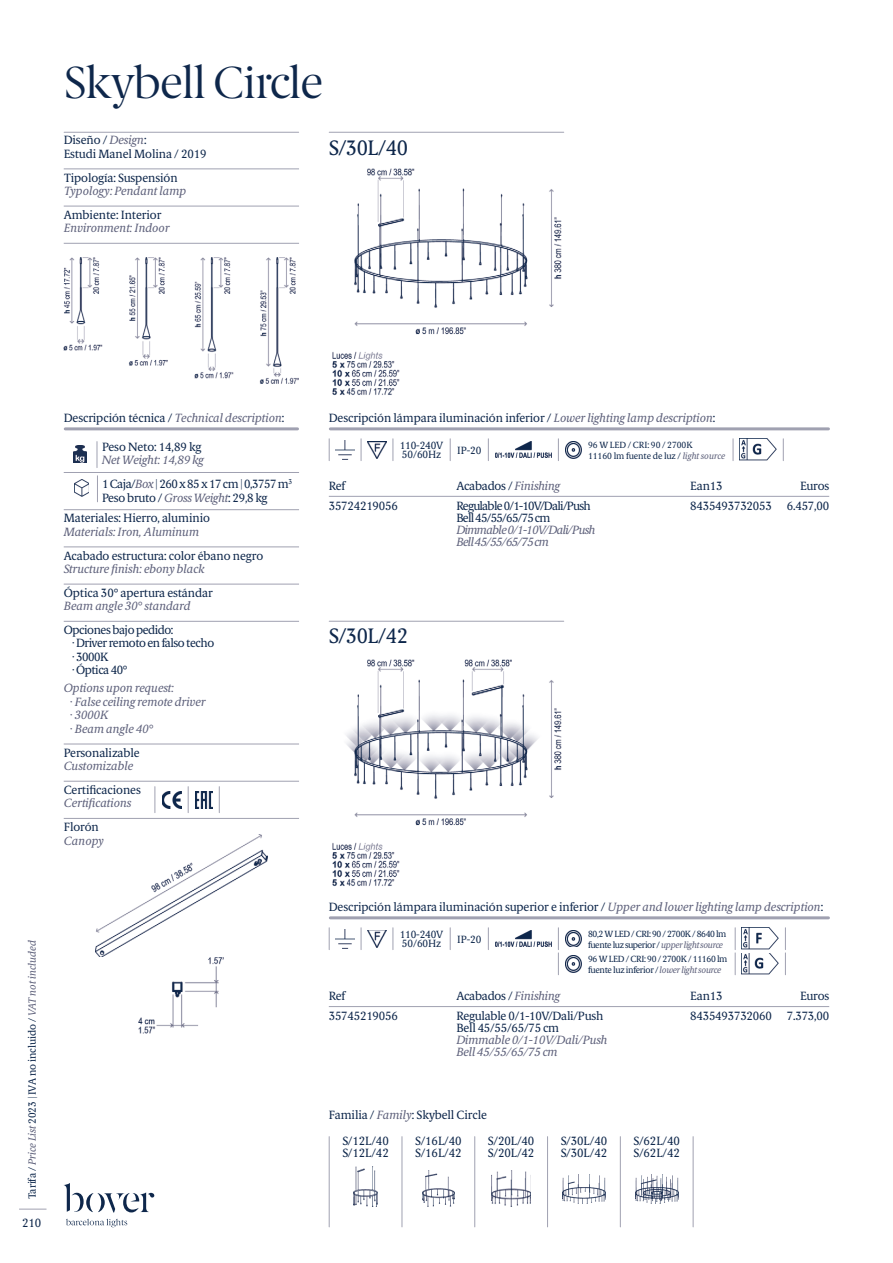
<style>
.page{position:relative;width:893px;height:1263px;background:#fff}
.page>*{position:absolute;margin:0;border:0;box-sizing:border-box;transform-origin:0 0}
.t1{font:45px "Berlingske Serif";letter-spacing:-.025em;color:#0e274b}
.t2{font:21px "Berlingske Serif Tx";letter-spacing:-.025em;color:#0e274b}
.t3{font:12px/11.7px "Berlingske Serif Tx";letter-spacing:-.01em;color:#0e274b}
.t4{font:italic 12px/13.5px "Berlingske Serif Tx";letter-spacing:-.01em;color:#5f627c}
.t5{font:12px/13.5px "Berlingske Serif Tx";letter-spacing:-.04em;color:#0e274b}
.t6{font:12px/23.7px "Berlingske Serif Tx";letter-spacing:-.045em;color:#0e274b}
.t7{font:12px "Berlingske Serif Tx";letter-spacing:-.06em;color:#0e274b}
.t8{font:italic 12px/12px "Berlingske Serif Tx";letter-spacing:-.06em;color:#5f627c}
.t9{font:10.5px/9px "Berlingske Serif Tx";letter-spacing:-.01em;color:#0e274b}
.t10{font:9px/10.8px "Berlingske Serif Tx";letter-spacing:-.035em;color:#0e274b}
.t11{font:9px/10.8px "Berlingske Serif Tx";letter-spacing:-.01em;color:#0e274b}
.s1{font-style:italic;color:#5f627c}
</style>
<div class="page">
<img style="left:139px;top:957px;width:85px;height:77px">
<img style="left:96px;top:835px;width:171px;height:122px">
<hr style="left:64px;top:169px;width:235px;height:1px;background:#a0a1b1">
<hr style="left:64px;top:206px;width:235px;height:1px;background:#a0a1b1">
<hr style="left:64px;top:243px;width:235px;height:1px;background:#a0a1b1">
<hr style="left:64px;top:132px;width:235px;height:1px;background:#a0a1b1">
<hr style="left:64px;top:472px;width:235px;height:1px;background:#a0a1b1">
<hr style="left:64px;top:509px;width:235px;height:1px;background:#a0a1b1">
<hr style="left:64px;top:547px;width:235px;height:1px;background:#a0a1b1">
<hr style="left:64px;top:584px;width:235px;height:1px;background:#a0a1b1">
<hr style="left:64px;top:621px;width:235px;height:1px;background:#a0a1b1">
<hr style="left:64px;top:744px;width:235px;height:1px;background:#a0a1b1">
<hr style="left:64px;top:781px;width:235px;height:1px;background:#a0a1b1">
<hr style="left:64px;top:818px;width:235px;height:1px;background:#a0a1b1">
<img style="left:74px;top:446px;width:13px;height:17px">
<svg style="left:97px;top:442px;width:1px;height:26px"></svg>
<img style="left:74px;top:480px;width:15px;height:17px">
<svg style="left:97px;top:476px;width:1px;height:26px"></svg>
<svg style="left:155px;top:787px;width:1px;height:26px"></svg>
<img style="left:162px;top:792px;width:19px;height:17px">
<svg style="left:188px;top:787px;width:1px;height:26px"></svg>
<img style="left:195px;top:792px;width:17px;height:17px">
<svg style="left:219px;top:787px;width:1px;height:26px"></svg>
<hr style="left:65px;top:427px;width:232px;height:3px;background:#a0a1b1">
<hr style="left:330px;top:427px;width:498px;height:3px;background:#a0a1b1">
<svg style="left:488px;top:439px;width:1px;height:22px"></svg>
<svg style="left:450px;top:439px;width:1px;height:22px"></svg>
<svg style="left:392px;top:439px;width:1px;height:22px"></svg>
<svg style="left:329px;top:439px;width:1px;height:22px"></svg>
<svg style="left:361px;top:439px;width:1px;height:22px"></svg>
<img style="left:368px;top:441px;width:18px;height:17px">
<img style="left:336px;top:440px;width:18px;height:19px">
<svg style="left:733px;top:439px;width:1px;height:22px"></svg>
<img style="left:565px;top:441px;width:17px;height:17px">
<img style="left:64px;top:257px;width:234px;height:127px">
<img style="left:332px;top:168px;width:230px;height:227px">
<svg style="left:558px;top:439px;width:1px;height:22px"></svg>
<img style="left:332px;top:659px;width:230px;height:227px">
<hr style="left:330px;top:916px;width:498px;height:3px;background:#a0a1b1">
<svg style="left:488px;top:928px;width:1px;height:22px"></svg>
<svg style="left:450px;top:928px;width:1px;height:22px"></svg>
<svg style="left:392px;top:928px;width:1px;height:22px"></svg>
<svg style="left:329px;top:928px;width:1px;height:22px"></svg>
<svg style="left:361px;top:928px;width:1px;height:22px"></svg>
<img style="left:368px;top:930px;width:18px;height:17px">
<img style="left:336px;top:929px;width:18px;height:19px">
<img style="left:565px;top:930px;width:17px;height:17px">
<img style="left:565px;top:956px;width:17px;height:16px">
<svg style="left:558px;top:928px;width:1px;height:47px"></svg>
<svg style="left:735px;top:928px;width:1px;height:47px"></svg>
<hr style="left:329px;top:621px;width:235px;height:1px;background:#a0a1b1">
<hr style="left:329px;top:132px;width:235px;height:1px;background:#a0a1b1">
<hr style="left:329px;top:1137px;width:1px;height:90px;background:#a0a1b1">
<hr style="left:693px;top:1137px;width:1px;height:90px;background:#a0a1b1">
<img style="left:353px;top:1167px;width:25px;height:40px">
<hr style="left:402px;top:1137px;width:1px;height:90px;background:#a0a1b1">
<img style="left:492px;top:1170px;width:39px;height:36px">
<img style="left:562px;top:1174px;width:43px;height:30px">
<img style="left:635px;top:1174px;width:43px;height:30px">
<hr style="left:547px;top:1137px;width:1px;height:90px;background:#a0a1b1">
<hr style="left:620px;top:1137px;width:1px;height:90px;background:#a0a1b1">
<img style="left:422px;top:1170px;width:32px;height:36px">
<hr style="left:474px;top:1137px;width:1px;height:90px;background:#a0a1b1">
<svg style="left:785px;top:928px;width:1px;height:47px"></svg>
<img style="left:495px;top:442px;width:57px;height:16px">
<img style="left:495px;top:931px;width:57px;height:16px">
<svg style="left:783px;top:439px;width:1px;height:22px"></svg>
<img style="left:740px;top:439px;width:36px;height:22px">
<img style="left:742px;top:928px;width:37px;height:22px">
<img style="left:742px;top:953px;width:37px;height:22px">
<svg style="left:66px;top:1219px;width:61px;height:8px"></svg>
<svg style="left:64px;top:1183px;width:90px;height:30px"></svg>
<svg style="left:19px;top:1209px;width:28px;height:1px"></svg>
<hr style="left:329px;top:496px;width:500px;height:1px;background:#a0a1b1">
<hr style="left:329px;top:1006px;width:500px;height:1px;background:#a0a1b1">
<h1 class="t1" style="left:64px;top:63px;width:261px">Skybell Circle</h1>
<p class="t3" style="left:64px;top:134px;width:144px;line-height:13.5px">Diseño / <span class="s1">Design</span>:<br>Estudi Manel Molina / 2019</p>
<p class="t3" style="left:64px;top:173px;width:115px">Tipología: Suspensión</p>
<p class="t4" style="left:64px;top:185px;width:124px">Typology: Pendant lamp</p>
<p class="t3" style="left:64px;top:210px;width:99px">Ambiente: Interior</p>
<p class="t4" style="left:64px;top:222px;width:108px">Environment: Indoor</p>
<h2 class="t2" style="left:329px;top:139px;width:81px">S/30L/40</h2>
<p class="t9" style="left:28px;top:1199px;width:260px;rotate:-90deg">Tarifa / <span class="s1">Price List</span> 2023 | IVA no incluido / <span class="s1">VAT not included</span></p>
<p class="t3" style="left:22px;top:1218px;width:21px">210</p>
<p class="t3" style="left:64px;top:412px;width:222px">Descripción técnica / <span class="s1">Technical description</span>:</p>
<p class="t3" style="left:329px;top:412px;width:388px">Descripción lámpara iluminación inferior / <span class="s1">Lower lighting lamp description</span>:</p>
<p class="t9" style="left:457px;top:446px;width:26px">IP-20</p>
<p class="t11" style="left:588px;top:440px;width:139px">96 W LED / CRI: 90 / 2700K<br>11160 lm fuente de luz / <span class="s1">light source</span></p>
<p class="t9" style="left:400px;top:442px;width:45px">110-240V<br>50/60Hz</p>
<p class="t3" style="left:102px;top:442px;width:101px">Peso Neto: 14,89 kg</p>
<p class="t6" style="left:102px;top:449px;width:192px"><span class="s1">Net Weight: 14,89 kg<br></span>1 Caja/<span class="s1">Box</span> | 260 x 85 x 17 cm | 0,3757 m<sup>3</sup></p>
<p class="t3" style="left:64px;top:488px;width:205px;line-height:20.7px;text-indent:38px">Peso bruto / <span class="s1">Gross Weight</span>: 29,8 kg<br>Materiales: Hierro, aluminio</p>
<p class="t4" style="left:64px;top:526px;width:137px">Materials: Iron, Aluminum</p>
<p class="t3" style="left:64px;top:551px;width:201px">Acabado estructura: color ébano negro</p>
<p class="t4" style="left:64px;top:563px;width:143px">Structure finish: ebony black</p>
<p class="t3" style="left:64px;top:588px;width:150px">Óptica 30° apertura estándar</p>
<p class="t4" style="left:64px;top:600px;width:128px">Beam angle 30° standard</p>
<p class="t5" style="left:72px;top:624px;width:144px;text-indent:-8px">Opciones bajo pedido:<br>· Driver remoto en falso techo · 3000K<br>· Óptica 40°</p>
<p class="t4" style="left:70px;top:683px;width:137px;text-indent:-6px">Options upon request:<br>· False ceiling remote driver · 3000K<br>· Beam angle 40°</p>
<p class="t3" style="left:64px;top:748px;width:78px">Personalizable</p>
<p class="t4" style="left:64px;top:760px;width:71px">Customizable</p>
<p class="t3" style="left:64px;top:785px;width:79px">Certificaciones</p>
<p class="t4" style="left:64px;top:797px;width:69px">Certifications</p>
<p class="t3" style="left:64px;top:822px;width:37px">Florón</p>
<p class="t4" style="left:64px;top:835px;width:42px">Canopy</p>
<p class="t3" style="left:329px;top:481px;width:18px">Ref</p>
<p class="t3" style="left:456px;top:481px;width:105px">Acabados / <span class="s1">Finishing</span></p>
<p class="t3" style="left:690px;top:481px;width:34px">Ean13</p>
<p class="t3" style="left:800px;top:481px;width:31px">Euros</p>
<p class="t3" style="left:329px;top:501px;width:71px">35724219056</p>
<p class="t7" style="left:456px;top:501px;width:136px">Regulable 0/1-10V/Dali/Push</p>
<p class="t3" style="left:690px;top:501px;width:83px">8435493732053</p>
<p class="t3" style="left:787px;top:501px;width:44px">6.457,00</p>
<p class="t7" style="left:456px;top:513px;width:96px">Bell 45/55/65/75 cm</p>
<p class="t8" style="left:456px;top:525px;width:141px">Dimmable 0/1-10V/Dali/Push<br>Bell 45/55/65/75 cm</p>
<h2 class="t2" style="left:329px;top:627px;width:81px">S/30L/42</h2>
<p class="t3" style="left:329px;top:901px;width:496px">Descripción lámpara iluminación superior e inferior / <span class="s1">Upper and lower lighting lamp description</span>:</p>
<p class="t9" style="left:457px;top:935px;width:26px">IP-20</p>
<p class="t10" style="left:588px;top:929px;width:140px">80,2 W LED / CRI: 90 / 2700K / 8640 lm fuente luz superior / <span class="s1">upper light source</span></p>
<p class="t10" style="left:588px;top:954px;width:141px">96 W LED / CRI: 90 / 2700K / 11160 lm fuente luz inferior / <span class="s1">lower light source</span></p>
<p class="t9" style="left:400px;top:931px;width:45px">110-240V<br>50/60Hz</p>
<p class="t3" style="left:329px;top:991px;width:18px">Ref</p>
<p class="t3" style="left:456px;top:991px;width:105px">Acabados / <span class="s1">Finishing</span></p>
<p class="t3" style="left:690px;top:991px;width:34px">Ean13</p>
<p class="t3" style="left:800px;top:991px;width:31px">Euros</p>
<p class="t3" style="left:329px;top:1011px;width:71px">35745219056</p>
<p class="t3" style="left:456px;top:1011px;width:149px">Regulable 0/1-10V/Dali/Push</p>
<p class="t3" style="left:690px;top:1011px;width:83px">8435493732060</p>
<p class="t3" style="left:787px;top:1011px;width:44px">7.373,00</p>
<p class="t3" style="left:456px;top:1023px;width:104px">Bell 45/55/65/75 cm</p>
<p class="t4" style="left:456px;top:1035px;width:153px;line-height:12px">Dimmable 0/1-10V/Dali/Push<br>Bell 45/55/65/75 cm</p>
<p class="t3" style="left:342px;top:1103px;width:146px;line-height:25.5px;text-indent:-14px">Familia / <span class="s1">Family</span>: Skybell Circle<br>S/12L/40</p>
<p class="t3" style="left:342px;top:1148px;width:48px">S/12L/42</p>
<p class="t3" style="left:488px;top:1136px;width:48px">S/20L/40<br>S/20L/42</p>
<p class="t3" style="left:561px;top:1136px;width:48px">S/30L/40<br>S/30L/42</p>
<p class="t3" style="left:633px;top:1136px;width:48px">S/62L/40<br>S/62L/42</p>
<p class="t3" style="left:415px;top:1136px;width:48px">S/16L/40<br>S/16L/42</p>
</div>
